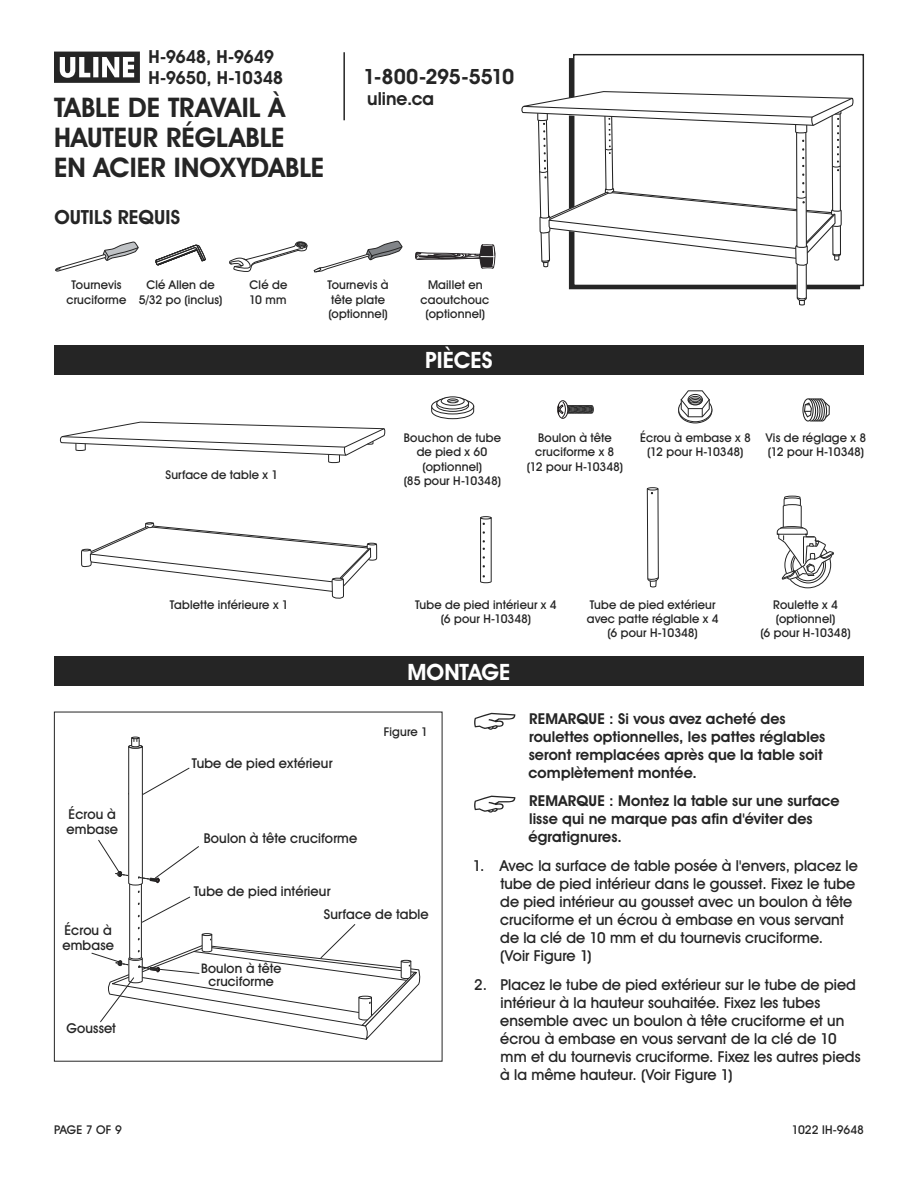
<style>
.page{position:relative;width:918px;height:1188px;background:#fff}
.page>*{position:absolute;margin:0;border:0;box-sizing:border-box;transform-origin:0 0}
.t1{font:700 27px/30px "Uline Two Knine";letter-spacing:.005em;color:#252525}
.t2{font:700 22.5px "Uline Two Knine";color:#fff}
.t3{font:700 21px "Uline Two Knine";letter-spacing:-.02em;color:#252525}
.t4{font:700 19.5px "Uline Two Knine";letter-spacing:.005em;color:#252525}
.t5{font:700 18px/21px "Uline Two Knine";letter-spacing:-.015em;color:#252525}
.t6{font:15px/18px "Uline Two Knine";letter-spacing:.005em;color:#252525}
.t7{font:700 15px/18px "Uline Two Knine";letter-spacing:.005em;color:#252525}
.t8{font:13.5px/15px "Uline Two Knine";letter-spacing:.01em;color:#252525}
.t9{font:13.2px/13.5px "Uline Two Knine";letter-spacing:.01em;color:#252525;text-align:center}
.t10{font:12px/14.4px "Uline Two Knine";letter-spacing:.015em;color:#252525;text-align:center}
.t11{font:12px "Uline Two Knine";letter-spacing:-.005em;color:#252525}
</style>
<div class="page">
<hr style="left:343px;top:52px;width:2px;height:68px;background:#252525">
<svg style="left:54px;top:52px;width:86px;height:31px"></svg>
<div style="left:54px;top:345px;width:810px;height:30px;background:#252525"></div>
<div style="left:54px;top:656px;width:810px;height:30px;background:#252525"></div>
<svg style="left:474px;top:713px;width:41px;height:17px"></svg>
<svg style="left:474px;top:796px;width:41px;height:17px"></svg>
<svg style="left:156px;top:245px;width:50px;height:21px"></svg>
<svg style="left:229px;top:241px;width:78px;height:31px"></svg>
<svg style="left:55px;top:242px;width:84px;height:30px"></svg>
<svg style="left:521px;top:92px;width:334px;height:213px"></svg>
<svg style="left:314px;top:241px;width:88px;height:31px"></svg>
<svg style="left:415px;top:244px;width:80px;height:25px"></svg>
<svg style="left:91px;top:737px;width:330px;height:303px"></svg>
<svg style="left:59px;top:422px;width:327px;height:41px"></svg>
<svg style="left:81px;top:522px;width:296px;height:77px"></svg>
<div style="left:802px;top:398px;width:12px;height:24px;border:1px solid #252525;border-radius:50%"></div>
<svg style="left:803px;top:398px;width:27px;height:24px"></svg>
<svg style="left:777px;top:496px;width:57px;height:92px"></svg>
<div style="left:558px;top:401px;width:10px;height:17px;border:1px solid #201b1c;border-radius:50%"></div>
<svg style="left:558px;top:402px;width:35px;height:16px"></svg>
<svg style="left:647px;top:487px;width:12px;height:100px"></svg>
<svg style="left:480px;top:516px;width:12px;height:67px"></svg>
<svg style="left:679px;top:399px;width:33px;height:24px"></svg>
<div style="left:678px;top:398px;width:34px;height:25px;border:1px solid #252525;border-radius:50%"></div>
<svg style="left:679px;top:397px;width:33px;height:25px"></svg>
<div style="left:678px;top:397px;width:34px;height:25px;border:1px solid #252525;border-radius:50%"></div>
<svg style="left:681px;top:390px;width:29px;height:27px"></svg>
<div style="left:437px;top:397px;width:32px;height:12px;border:1px solid #252525;border-radius:50%"></div>
<svg style="left:441px;top:397px;width:23px;height:8px"></svg>
<div style="left:441px;top:397px;width:23px;height:9px;border:1px solid #252525;border-radius:50%"></div>
<div style="left:447px;top:399px;width:11px;height:4px;border:1px solid #252525;border-radius:50%"></div>
<svg style="left:431px;top:400px;width:43px;height:19px"></svg>
<p class="t5" style="left:148px;top:46px;width:136px">H-9648, H-9649<br>H-9650, H-10348</p>
<h1 class="t1" style="left:54px;top:92px;width:272px">TABLE DE TRAVAIL À<br>HAUTEUR RÉGLABLE<br>EN ACIER INOXYDABLE</h1>
<h3 class="t4" style="left:54px;top:206px;width:127px">OUTILS REQUIS</h3>
<h3 class="t3" style="left:363px;top:64px;width:152px">1-800-295-5510</h3>
<p class="t5" style="left:367px;top:88px;width:68px">uline.ca</p>
<p class="t10" style="left:66px;top:278px;width:62px">Tournevis cruciforme</p>
<p class="t10" style="left:327px;top:278px;width:63px;text-align:left">Tournevis à tête plate (optionnel)</p>
<p class="t10" style="left:421px;top:278px;width:70px">Maillet en caoutchouc (optionnel)</p>
<p class="t10" style="left:139px;top:278px;width:85px">Clé Allen de<br>5/32 po (inclus)</p>
<p class="t10" style="left:249px;top:278px;width:40px;text-align:left">Clé de<br>10 mm</p>
<p class="t8" style="left:66px;top:807px;width:53px">Écrou à embase</p>
<p class="t8" style="left:62px;top:923px;width:53px">Écrou à embase</p>
<p class="t8" style="left:66px;top:1021px;width:51px">Gousset</p>
<p class="t10" style="left:165px;top:467px;width:114px">Surface de table x 1</p>
<h2 class="t2" style="left:425px;top:346px;width:69px">PIÈCES</h2>
<p class="t10" style="left:404px;top:430px;width:99px">Bouchon de tube de pied x 60 (optionnel)<br>(85 pour H-10348)</p>
<p class="t10" style="left:640px;top:430px;width:112px">Écrou à embase x 8 (12 pour H-10348)</p>
<p class="t10" style="left:527px;top:430px;width:98px">Boulon à tête cruciforme x 8 (12 pour H-10348)</p>
<p class="t10" style="left:766px;top:430px;width:102px;text-align:left">Vis de réglage x 8 (12 pour H-10348)</p>
<p class="t10" style="left:170px;top:597px;width:120px">Tablette inférieure x 1</p>
<p class="t10" style="left:587px;top:597px;width:133px">Tube de pied extérieur avec patte réglable x 4 (6 pour H-10348)</p>
<p class="t10" style="left:415px;top:597px;width:143px">Tube de pied intérieur x 4 (6 pour H-10348)</p>
<h2 class="t2" style="left:407px;top:658px;width:105px">MONTAGE</h2>
<p class="t10" style="left:760px;top:597px;width:92px">Roulette x 4 (optionnel)<br>(6 pour H-10348)</p>
<p class="t8" style="left:192px;top:755px;width:142px">Tube de pied extérieur</p>
<p class="t8" style="left:204px;top:831px;width:155px">Boulon à tête cruciforme</p>
<p class="t8" style="left:194px;top:884px;width:138px">Tube de pied intérieur</p>
<p class="t10" style="left:384px;top:724px;width:46px">Figure 1</p>
<p class="t9" style="left:201px;top:961px;width:82px">Boulon à tête cruciforme</p>
<p class="t8" style="left:324px;top:906px;width:106px">Surface de table</p>
<p class="t7" style="left:529px;top:709px;width:298px">REMARQUE : Si vous avez acheté des roulettes optionnelles, les pattes réglables seront remplacées après que la table soit complètement montée.</p>
<p class="t7" style="left:529px;top:792px;width:313px">REMARQUE : Montez la table sur une surface lisse qui ne marque pas afin d'éviter des égratignures.</p>
<p class="t6" style="left:500px;top:857px;width:359px;text-indent:-27px">1. Avec la surface de table posée à l'envers, placez le tube de pied intérieur dans le gousset. Fixez le tube de pied intérieur au gousset avec un boulon à tête cruciforme et un écrou à embase en vous servant de la clé de 10 mm et du tournevis cruciforme.<br>(Voir Figure 1)</p>
<p class="t6" style="left:500px;top:975px;width:362px;text-indent:-26px">2. Placez le tube de pied extérieur sur le tube de pied intérieur à la hauteur souhaitée. Fixez les tubes ensemble avec un boulon à tête cruciforme et un écrou à embase en vous servant de la clé de 10 mm et du tournevis cruciforme. Fixez les autres pieds à la même hauteur. (Voir Figure 1)</p>
<p class="t10" style="left:54px;top:1122px;width:69px">PAGE 7 OF 9</p>
<p class="t11" style="left:792px;top:1122px;width:74px">1022 IH-9648</p>
</div>
